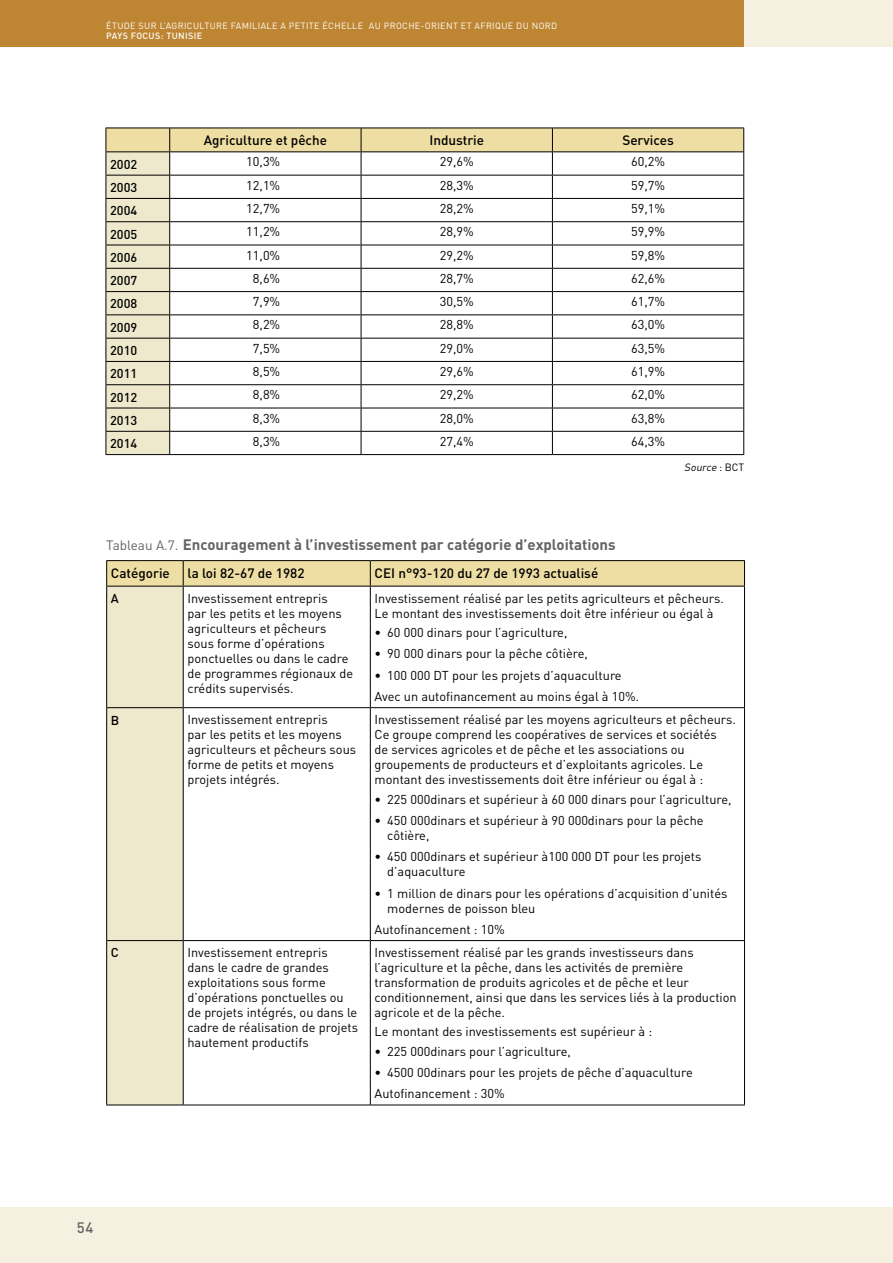
<style>
.page{position:relative;width:893px;height:1263px;background:#fff}
.page>*{position:absolute;margin:0;border:0;box-sizing:border-box;transform-origin:0 0}
.t1{font:700 15px "DIN";color:#646363}
.t2{font:500 15px "DIN";color:#646363}
.t3{font:500 13.5px "DIN";color:#000}
.t4{font:12.75px/15px "DIN";color:#000}
.t5{font:500 12.75px "DIN";color:#000}
.t6{font:italic 10.5px "DIN";color:#000}
.t7{font:9px "DIN";letter-spacing:.04em;color:#fff}
.t8{font:500 9px "DIN";letter-spacing:.04em;color:#fff}
.s1{font-style:normal}
.s2{font-weight:400;font-size:13.5px}
</style>
<div class="page">
<div style="left:0;top:1208px;width:893px;height:55px;background:#f5f0e0"></div>
<div style="left:0;top:0;width:744px;height:47px;background:#be8632"></div>
<div style="left:744px;top:0;width:149px;height:47px;background:#f5f0e0"></div>
<svg style="left:106px;top:128px;width:638px;height:327px"></svg>
<hr style="left:106px;top:151px;width:64px;height:1px;background:#000">
<hr style="left:106px;top:560px;width:77px;height:1px;background:#000">
<hr style="left:183px;top:560px;width:187px;height:1px;background:#000">
<hr style="left:370px;top:560px;width:375px;height:1px;background:#000">
<svg style="left:106px;top:561px;width:639px;height:544px"></svg>
<hr style="left:184px;top:586px;width:186px;height:1px;background:#000">
<hr style="left:370px;top:586px;width:375px;height:1px;background:#000">
<hr style="left:106px;top:586px;width:78px;height:1px;background:#000">
<hr style="left:106px;top:586px;width:1px;height:121px;background:#000">
<hr style="left:183px;top:586px;width:1px;height:121px;background:#000">
<hr style="left:106px;top:708px;width:1px;height:232px;background:#000">
<hr style="left:183px;top:708px;width:1px;height:232px;background:#000">
<hr style="left:106px;top:941px;width:1px;height:163px;background:#000">
<hr style="left:183px;top:941px;width:1px;height:163px;background:#000">
<hr style="left:106px;top:1104px;width:78px;height:1px;background:#000">
<p class="t7" style="left:106px;top:20px;width:452px">ÉTUDE SUR L’AGRICULTURE FAMILIALE A PETITE ÉCHELLE AU PROCHE-ORIENT ET AFRIQUE DU NORD</p>
<p class="t8" style="left:106px;top:30px;width:97px">PAYS FOCUS: TUNISIE</p>
<p class="t3" style="left:204px;top:132px;width:125px">Agriculture et pêche</p>
<p class="t3" style="left:429px;top:132px;width:56px">Industrie</p>
<p class="t3" style="left:622px;top:132px;width:53px">Services</p>
<p class="t5" style="left:110px;top:156px;width:29px">2002</p>
<p class="t4" style="left:246px;top:154px;width:35px">10,3%</p>
<p class="t4" style="left:440px;top:154px;width:35px">29,6%</p>
<p class="t4" style="left:631px;top:154px;width:35px">60,2%</p>
<p class="t5" style="left:110px;top:179px;width:29px">2003</p>
<p class="t4" style="left:246px;top:177px;width:35px">12,1%</p>
<p class="t4" style="left:440px;top:177px;width:35px">28,3%</p>
<p class="t4" style="left:631px;top:177px;width:35px">59,7%</p>
<p class="t5" style="left:110px;top:203px;width:29px">2004</p>
<p class="t4" style="left:246px;top:201px;width:35px">12,7%</p>
<p class="t4" style="left:440px;top:201px;width:35px">28,2%</p>
<p class="t4" style="left:631px;top:201px;width:35px">59,1%</p>
<p class="t5" style="left:110px;top:226px;width:29px">2005</p>
<p class="t4" style="left:246px;top:224px;width:35px">11,2%</p>
<p class="t4" style="left:440px;top:224px;width:35px">28,9%</p>
<p class="t4" style="left:631px;top:224px;width:35px">59,9%</p>
<p class="t5" style="left:110px;top:249px;width:29px">2006</p>
<p class="t4" style="left:246px;top:247px;width:35px">11,0%</p>
<p class="t4" style="left:440px;top:247px;width:35px">29,2%</p>
<p class="t4" style="left:631px;top:247px;width:35px">59,8%</p>
<p class="t5" style="left:110px;top:272px;width:29px">2007</p>
<p class="t4" style="left:253px;top:271px;width:29px">8,6%</p>
<p class="t4" style="left:440px;top:271px;width:35px">28,7%</p>
<p class="t4" style="left:631px;top:271px;width:35px">62,6%</p>
<p class="t5" style="left:110px;top:296px;width:29px">2008</p>
<p class="t4" style="left:253px;top:294px;width:29px">7,9%</p>
<p class="t4" style="left:440px;top:294px;width:35px">30,5%</p>
<p class="t4" style="left:631px;top:294px;width:35px">61,7%</p>
<p class="t5" style="left:110px;top:319px;width:29px">2009</p>
<p class="t4" style="left:253px;top:317px;width:29px">8,2%</p>
<p class="t4" style="left:440px;top:317px;width:35px">28,8%</p>
<p class="t4" style="left:631px;top:317px;width:35px">63,0%</p>
<p class="t5" style="left:110px;top:342px;width:29px">2010</p>
<p class="t4" style="left:253px;top:340px;width:29px">7,5%</p>
<p class="t4" style="left:440px;top:340px;width:35px">29,0%</p>
<p class="t4" style="left:631px;top:340px;width:35px">63,5%</p>
<p class="t5" style="left:110px;top:366px;width:29px">2011</p>
<p class="t4" style="left:253px;top:364px;width:29px">8,5%</p>
<p class="t4" style="left:440px;top:364px;width:35px">29,6%</p>
<p class="t4" style="left:631px;top:364px;width:35px">61,9%</p>
<p class="t5" style="left:110px;top:389px;width:29px">2012</p>
<p class="t4" style="left:253px;top:387px;width:29px">8,8%</p>
<p class="t4" style="left:440px;top:387px;width:35px">29,2%</p>
<p class="t4" style="left:631px;top:387px;width:35px">62,0%</p>
<p class="t5" style="left:110px;top:412px;width:29px">2013</p>
<p class="t4" style="left:253px;top:410px;width:29px">8,3%</p>
<p class="t4" style="left:440px;top:410px;width:35px">28,0%</p>
<p class="t4" style="left:631px;top:410px;width:35px">63,8%</p>
<p class="t5" style="left:110px;top:435px;width:29px">2014</p>
<p class="t4" style="left:253px;top:434px;width:29px">8,3%</p>
<p class="t4" style="left:440px;top:434px;width:35px">27,4%</p>
<p class="t4" style="left:631px;top:434px;width:35px">64,3%</p>
<p class="t6" style="left:684px;top:461px;width:61px">Source <span class="s1">: B CT</span></p>
<p class="t1" style="left:106px;top:535px;width:511px"><span class="s2">Tableau A.7.</span> Encouragement à l’investissement par catégorie d’exploitations</p>
<p class="t3" style="left:111px;top:565px;width:60px">Catégorie</p>
<p class="t3" style="left:187px;top:565px;width:119px">la loi 82-67 de 1982</p>
<p class="t3" style="left:375px;top:565px;width:225px">CEI n°93-120 du 27 de 1993 actualisé</p>
<p class="t5" style="left:111px;top:590px;width:9px">A</p>
<p class="t4" style="left:187px;top:590px;width:167px">Investissement entrepris<br>par les petits et les moyens agriculteurs et pêcheurs sous forme d’opérations ponctuelles ou dans le cadre de programmes régionaux de crédits supervisés.</p>
<p class="t4" style="left:375px;top:590px;width:351px">Investissement réalisé par les petits agriculteurs et pêcheurs.<br>Le montant des investissements doit être inférieur ou égal à</p>
<p class="t4" style="left:375px;top:625px;width:194px">• 60 000 dinars pour l’agriculture,</p>
<p class="t4" style="left:375px;top:646px;width:215px">• 90 000 dinars pour la pêche côtière,</p>
<p class="t4" style="left:375px;top:664px;width:266px;line-height:21.5px">• 100 000 DT pour les projets d’aquaculture<br>Avec un autofinancement au moins égal à 10%.</p>
<p class="t5" style="left:111px;top:712px;width:10px">B</p>
<p class="t4" style="left:187px;top:712px;width:170px">Investissement entrepris<br>par les petits et les moyens agriculteurs et pêcheurs sous forme de petits et moyens projets intégrés.</p>
<p class="t4" style="left:375px;top:712px;width:363px">Investissement réalisé par les moyens agriculteurs et pêcheurs.<br>Ce groupe comprend les coopératives de services et sociétés<br>de services agricoles et de pêche et les associations ou groupements de producteurs et d’exploitants agricoles. Le montant des investissements doit être inférieur ou égal à :</p>
<p class="t4" style="left:375px;top:791px;width:359px">• 225 000dinars et supérieur à 60 000 dinars pour l’agriculture,</p>
<p class="t4" style="left:387px;top:813px;width:318px;text-indent:-13px">• 450 000dinars et supérieur à 90 000dinars pour la pêche côtière,</p>
<p class="t4" style="left:387px;top:849px;width:316px;text-indent:-13px">• 450 000dinars et supérieur à100 000 DT pour les projets d’aquaculture</p>
<p class="t4" style="left:387px;top:885px;width:342px;text-indent:-13px">• 1 million de dinars pour les opérations d’acquisition d’unités modernes de poisson bleu</p>
<p class="t4" style="left:375px;top:922px;width:132px">Autofinancement : 10%</p>
<p class="t5" style="left:111px;top:945px;width:10px">C</p>
<p class="t4" style="left:187px;top:945px;width:172px">Investissement entrepris<br>dans le cadre de grandes exploitations sous forme d’opérations ponctuelles ou de projets intégrés, ou dans le cadre de réalisation de projets hautement productifs</p>
<p class="t4" style="left:375px;top:945px;width:364px">Investissement réalisé par les grands investisseurs dans l’agriculture et la pêche, dans les activités de première transformation de produits agricoles et de pêche et leur conditionnement, ainsi que dans les services liés à la production agricole et de la pêche.</p>
<p class="t4" style="left:375px;top:1024px;width:279px">Le montant des investissements est supérieur à :</p>
<p class="t4" style="left:375px;top:1043px;width:198px">• 225 000dinars pour l’agriculture,</p>
<p class="t4" style="left:375px;top:1061px;width:320px;line-height:21.5px">• 4500 00dinars pour les projets de pêche d’aquaculture<br>Autofinancement : 30%</p>
<p class="t2" style="left:77px;top:1218px;width:18px">54</p>
</div>
